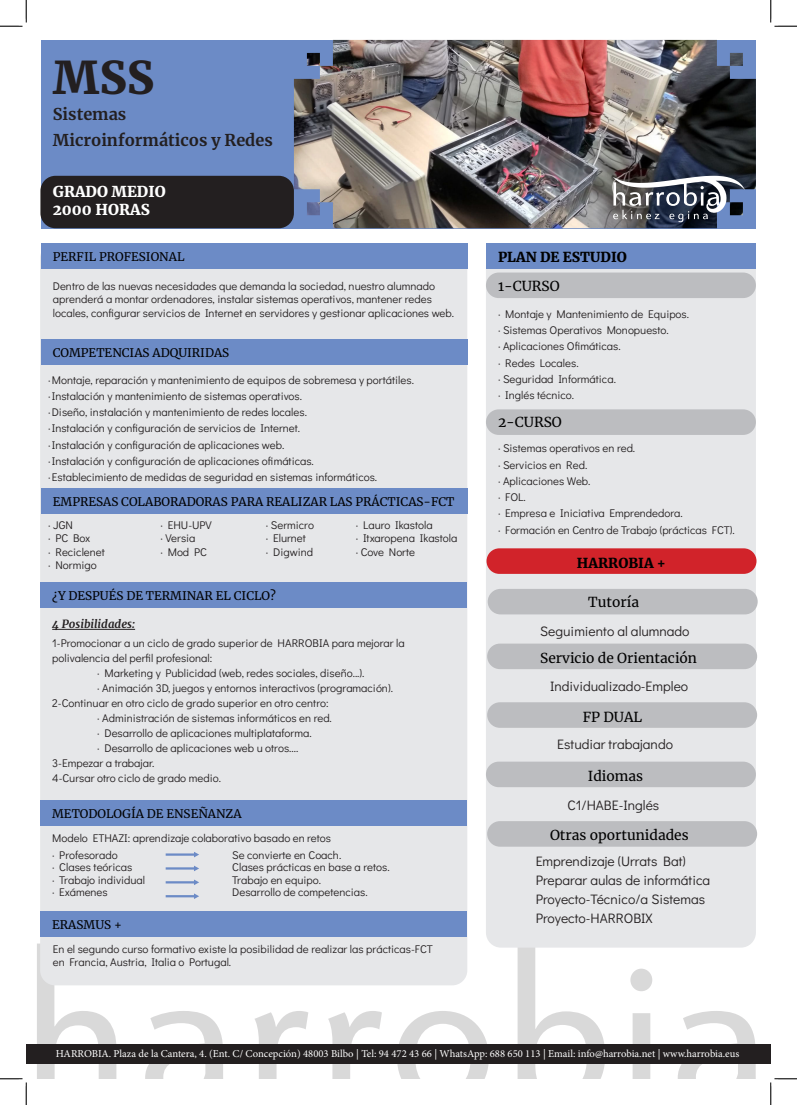
<style>
.page{position:relative;width:797px;height:1105px;background:#fff}
.page>*{position:absolute;margin:0;border:0;box-sizing:border-box;transform-origin:0 0}
.t1{font:900 45px "Merriweather";color:#231f20}
.t2{font:700 16.25px "Merriweather";color:#231f20}
.t3{font:900 15px "Merriweather";color:#fff}
.t4{font:13.75px "Didact Gothic";color:#231f20}
.t5{font:13.75px "Merriweather";color:#000}
.t6{font:900 13.75px "Merriweather";color:#000}
.t7{font:11.88px "Merriweather";color:#000}
.t8{font:11.25px/13.5px "Didact Gothic";color:#231f20}
.t9{font:italic 700 11.25px "Merriweather";color:#231f20}
.t10{font:10.62px "Minion Pro";color:#fff}
</style>
<div class="page">
<svg style="left:37px;top:943px;width:79px;height:136px"></svg>
<svg style="left:145px;top:1011px;width:82px;height:68px"></svg>
<svg style="left:254px;top:1011px;width:54px;height:68px"></svg>
<svg style="left:328px;top:1011px;width:54px;height:68px"></svg>
<svg style="left:397px;top:1011px;width:92px;height:68px"></svg>
<svg style="left:517px;top:948px;width:88px;height:131px"></svg>
<svg style="left:630px;top:969px;width:22px;height:110px"></svg>
<svg style="left:677px;top:1011px;width:83px;height:68px"></svg>
<div style="left:41px;top:40px;width:715px;height:188px;background:#6c8bc6"></div>
<div style="left:40px;top:176px;width:254px;height:52px;background:#231f20;border-radius:15px"></div>
<img style="left:294px;top:40px;width:462px;height:188px">
<svg style="left:613px;top:176px;width:131px;height:46px;background:#686d79"></svg>
<div style="left:40px;top:243px;width:427px;height:742px;background:#e6e7e9;border-radius:15px"></div>
<div style="left:486px;top:252px;width:270px;height:696px;background:#e6e7e9;border-radius:15px"></div>
<div style="left:41px;top:243px;width:426px;height:26px;background:#6c8bc6"></div>
<div style="left:486px;top:243px;width:270px;height:26px;background:#6c8bc6"></div>
<div style="left:486px;top:273px;width:270px;height:25px;background:#bcbdc0;border-radius:13px"></div>
<div style="left:486px;top:409px;width:270px;height:26px;background:#bcbdc0;border-radius:13px"></div>
<div style="left:41px;top:339px;width:426px;height:25px;background:#6c8bc6"></div>
<div style="left:40px;top:800px;width:426px;height:26px;background:#6c8bc6"></div>
<div style="left:40px;top:911px;width:426px;height:26px;background:#6c8bc6"></div>
<div style="left:41px;top:488px;width:426px;height:26px;background:#6c8bc6"></div>
<div style="left:40px;top:583px;width:426px;height:25px;background:#6c8bc6"></div>
<hr style="left:52px;top:629px;width:83px;height:1px;background:#231f20">
<svg style="left:166px;top:852px;width:33px;height:5px"></svg>
<svg style="left:166px;top:879px;width:33px;height:6px"></svg>
<svg style="left:166px;top:866px;width:33px;height:5px"></svg>
<svg style="left:166px;top:893px;width:33px;height:6px"></svg>
<div style="left:26px;top:1044px;width:744px;height:19px;background:#231f20"></div>
<div style="left:486px;top:548px;width:270px;height:26px;background:#d1232a;border-radius:13px"></div>
<div style="left:487px;top:644px;width:270px;height:25px;background:#bcbdc0;border-radius:13px"></div>
<div style="left:486px;top:762px;width:270px;height:25px;background:#bcbdc0;border-radius:13px"></div>
<div style="left:487px;top:702px;width:270px;height:26px;background:#bcbdc0;border-radius:13px"></div>
<div style="left:487px;top:821px;width:270px;height:26px;background:#bcbdc0;border-radius:13px"></div>
<div style="left:487px;top:589px;width:270px;height:25px;background:#bcbdc0;border-radius:13px"></div>
<svg style="left:0;top:0;width:27px;height:27px"></svg>
<svg style="left:0;top:1078px;width:27px;height:27px"></svg>
<svg style="left:770px;top:0;width:27px;height:27px"></svg>
<svg style="left:770px;top:1078px;width:27px;height:27px"></svg>
<p class="t1" style="left:53px;top:46px;width:103px">MSS</p>
<p class="t2" style="left:53px;top:103px;width:75px">Sistemas</p>
<p class="t2" style="left:53px;top:129px;width:221px">Microinformáticos y Redes</p>
<p class="t3" style="left:53px;top:181px;width:114px">GRADO MEDIO</p>
<p class="t3" style="left:53px;top:199px;width:98px">2000 HORAS</p>
<p class="t7" style="left:53px;top:249px;width:133px">PERFIL PROFESIONAL</p>
<p class="t6" style="left:498px;top:248px;width:130px">PLAN DE ESTUDIO</p>
<p class="t5" style="left:498px;top:276px;width:63px">1-CURSO</p>
<p class="t8" style="left:53px;top:278px;width:403px">Dentro de las nuevas necesidades que demanda la sociedad, nuestro alumnado aprenderá a montar ordenadores, instalar sistemas operativos, mantener redes locales, configurar servicios de Internet en servidores y gestionar aplicaciones web.</p>
<p class="t8" style="left:498px;top:306px;width:193px">· Montaje y Mantenimiento de Equipos.</p>
<p class="t8" style="left:498px;top:322px;width:172px">· Sistemas Operativos Monopuesto.</p>
<p class="t8" style="left:498px;top:339px;width:124px">· Aplicaciones Ofimáticas.</p>
<p class="t8" style="left:498px;top:355px;width:82px">· Redes Locales.</p>
<p class="t8" style="left:498px;top:371px;width:119px">· Seguridad Informática.</p>
<p class="t8" style="left:498px;top:387px;width:78px">· Inglés técnico.</p>
<p class="t7" style="left:53px;top:344px;width:178px">COMPETENCIAS ADQUIRIDAS</p>
<p class="t8" style="left:48px;top:372px;width:367px">·Montaje, reparación y mantenimiento de equipos de sobremesa y portátiles.</p>
<p class="t8" style="left:48px;top:388px;width:255px">·Instalación y mantenimiento de sistemas operativos.</p>
<p class="t8" style="left:48px;top:404px;width:260px">·Diseño, instalación y mantenimiento de redes locales.</p>
<p class="t8" style="left:48px;top:421px;width:253px">·Instalación y configuración de servicios de Internet.</p>
<p class="t8" style="left:48px;top:437px;width:238px">·Instalación y configuración de aplicaciones web.</p>
<p class="t8" style="left:48px;top:453px;width:267px">·Instalación y configuración de aplicaciones ofimáticas.</p>
<p class="t8" style="left:48px;top:469px;width:330px">·Establecimiento de medidas de seguridad en sistemas informáticos.</p>
<p class="t8" style="left:48px;top:517px;width:26px">· JGN</p>
<p class="t8" style="left:48px;top:531px;width:44px">· PC Box</p>
<p class="t8" style="left:48px;top:544px;width:58px">· Reciclenet</p>
<p class="t8" style="left:48px;top:558px;width:50px">· Normigo</p>
<p class="t5" style="left:498px;top:413px;width:65px">2-CURSO</p>
<p class="t8" style="left:498px;top:441px;width:139px">· Sistemas operativos en red.</p>
<p class="t8" style="left:498px;top:457px;width:91px">· Servicios en Red.</p>
<p class="t8" style="left:498px;top:473px;width:94px">· Aplicaciones Web.</p>
<p class="t8" style="left:498px;top:490px;width:29px">· FOL.</p>
<p class="t8" style="left:498px;top:506px;width:186px">· Empresa e Iniciativa Emprendedora.</p>
<p class="t8" style="left:498px;top:522px;width:238px">· Formación en Centro de Trabajo (prácticas FCT).</p>
<p class="t7" style="left:53px;top:494px;width:403px">EMPRESAS COLABORADORAS PARA REALIZAR LAS PRÁCTICAS-FCT</p>
<p class="t8" style="left:356px;top:517px;width:79px">· Lauro Ikastola</p>
<p class="t8" style="left:356px;top:531px;width:103px">· Itxaropena Ikastola</p>
<p class="t8" style="left:356px;top:544px;width:61px">· Cove Norte</p>
<p class="t8" style="left:266px;top:517px;width:49px">· Sermicro</p>
<p class="t8" style="left:266px;top:531px;width:41px">· Elurnet</p>
<p class="t8" style="left:266px;top:544px;width:49px">· Digwind</p>
<p class="t8" style="left:160px;top:517px;width:53px">· EHU-UPV</p>
<p class="t8" style="left:160px;top:531px;width:37px">· Versia</p>
<p class="t8" style="left:160px;top:544px;width:48px">· Mod PC</p>
<p class="t6" style="left:577px;top:553px;width:91px">HARROBIA +</p>
<p class="t7" style="left:52px;top:588px;width:225px">¿Y DESPUÉS DE TERMINAR EL CICLO?</p>
<p class="t9" style="left:52px;top:616px;width:84px">4 Posibilidades:</p>
<p class="t8" style="left:52px;top:635px;width:354px;line-height:15px">1-Promocionar a un ciclo de grado superior de HARROBIA para mejorar la polivalencia del perfil profesional:</p>
<p class="t8" style="left:97px;top:665px;width:269px">· Marketing y Publicidad (web, redes sociales, diseño...).</p>
<p class="t8" style="left:97px;top:680px;width:297px">· Animación 3D, juegos y entornos interactivos (programación).</p>
<p class="t8" style="left:52px;top:695px;width:278px">2-Continuar en otro ciclo de grado superior en otro centro:</p>
<p class="t8" style="left:97px;top:710px;width:236px">· Administración de sistemas informáticos en red.</p>
<p class="t8" style="left:97px;top:725px;width:216px">· Desarrollo de aplicaciones multiplataforma.</p>
<p class="t8" style="left:97px;top:740px;width:203px">· Desarrollo de aplicaciones web u otros....</p>
<p class="t8" style="left:52px;top:755px;width:104px">3-Empezar a trabajar.</p>
<p class="t8" style="left:52px;top:770px;width:170px">4-Cursar otro ciclo de grado medio.</p>
<p class="t7" style="left:52px;top:806px;width:191px">METODOLOGÍA DE ENSEÑANZA</p>
<p class="t8" style="left:52px;top:830px;width:280px">Modelo ETHAZI: aprendizaje colaborativo basado en retos</p>
<p class="t8" style="left:52px;top:847px;width:67px">· Profesorado</p>
<p class="t8" style="left:232px;top:847px;width:110px">Se convierte en Coach.</p>
<p class="t8" style="left:52px;top:860px;width:82px">· Clases teóricas</p>
<p class="t8" style="left:232px;top:860px;width:159px">Clases prácticas en base a retos.</p>
<p class="t8" style="left:52px;top:872px;width:94px">· Trabajo individual</p>
<p class="t8" style="left:232px;top:872px;width:90px">Trabajo en equipo.</p>
<p class="t8" style="left:52px;top:885px;width:57px">· Exámenes</p>
<p class="t8" style="left:232px;top:885px;width:137px">Desarrollo de competencias.</p>
<p class="t7" style="left:52px;top:916px;width:71px">ERASMUS +</p>
<p class="t8" style="left:53px;top:941px;width:381px">En el segundo curso formativo existe la posibilidad de realizar las prácticas-FCT en Francia, Austria, Italia o Portugal.</p>
<p class="t5" style="left:588px;top:592px;width:52px">Tutoría</p>
<p class="t4" style="left:540px;top:620px;width:151px">Seguimiento al alumnado</p>
<p class="t5" style="left:540px;top:648px;width:158px">Servicio de Orientación</p>
<p class="t4" style="left:550px;top:676px;width:140px">Individualizado-Empleo</p>
<p class="t5" style="left:582px;top:707px;width:61px">FP DUAL</p>
<p class="t4" style="left:557px;top:733px;width:117px">Estudiar trabajando</p>
<p class="t5" style="left:588px;top:767px;width:57px">Idiomas</p>
<p class="t4" style="left:567px;top:794px;width:93px">C1/HABE-Inglés</p>
<p class="t5" style="left:550px;top:825px;width:140px">Otras oportunidades</p>
<p class="t4" style="left:535px;top:851px;width:152px">Emprendizaje (Urrats Bat)</p>
<p class="t4" style="left:535px;top:870px;width:176px">Preparar aulas de informática</p>
<p class="t4" style="left:535px;top:888px;width:171px">Proyecto-Técnico/a Sistemas</p>
<p class="t4" style="left:535px;top:907px;width:119px">Proyecto-HARROBIX</p>
<p class="t10" style="left:56px;top:1047px;width:685px">HARROBIA. Plaza de la Cantera, 4. (Ent. C/ Concepción) 48003 Bilbo | Tel: 94 472 43 66 | WhatsApp: 688 650 113 | Email: info@harrobia.net | www.harrobia.eus</p>
</div>
